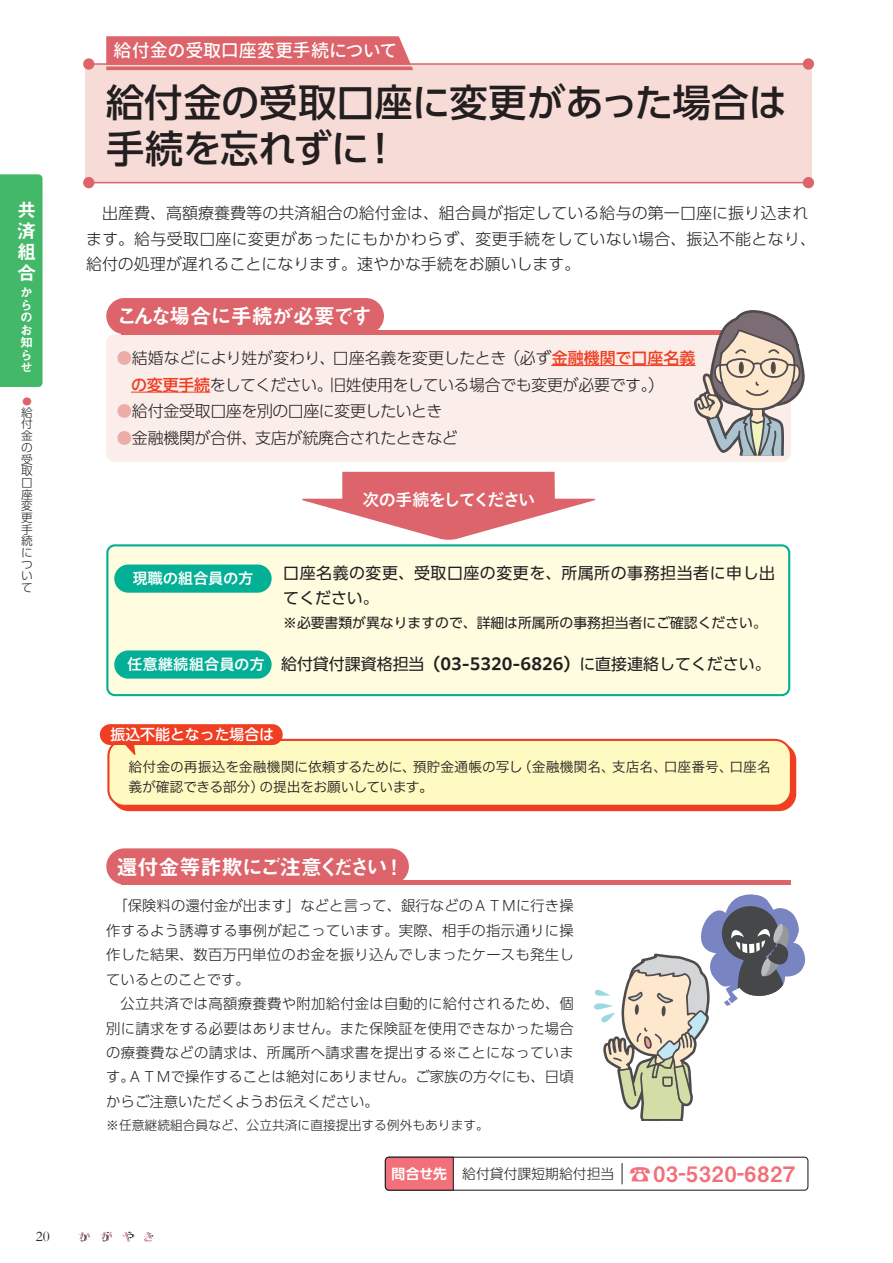
<style>
.page{position:relative;width:893px;height:1263px;background:#fff}
.page>*{position:absolute;margin:0;border:0;box-sizing:border-box;transform-origin:0 0}
.t1{font:500 38.25px/45.9px "PUD Shin Go Pr 6 N";letter-spacing:-.005em;color:#231f20}
.t2{font:21.3px "Midashi Go Pr 6 N MB31";letter-spacing:.05em;color:#f17079}
.t3{font:21.3px "Midashi Go Pr 6 N MB31";letter-spacing:-.045em;color:#fff}
.t4{font:19.2px "Midashi Go Pr 6 N MB31";color:#fff}
.t5{font:500 18px "Gen Jyuu Gothic";letter-spacing:-.015em;color:#fff}
.t6{font:16.95px "Hiragino UD Sans Std N W6";letter-spacing:-.095em;color:#fff}
.t7{font:300 15.9px/25.5px "PUD Shin Go Pr 6 N";color:#231f20}
.t8{font:300 15.9px/26.5px "PUD Shin Go Pr 6 N";letter-spacing:-.025em;color:#231f20}
.t9{font:15.9px/25.5px "PUD Shin Go Pr 6 N";letter-spacing:.035em;color:#231f20}
.t10{font:15.9px "PUD Shin Go Pr 6 N";color:#231f20}
.t11{font:300 15.9px "PUD Shin Go Pr 6 N";letter-spacing:-.02em;color:#231f20}
.t12{font:300 15.9px "PUD Shin Go Pr 6 N";letter-spacing:-.03em;color:#231f20}
.t13{font:15.45px "Hiragino UD Sans Std N W6";letter-spacing:-.01em;color:#fff}
.t14{font:500 14.85px "UD Shin M Go Pro";color:#fff}
.t15{font:14.85px "Garamond";color:#231f20}
.t16{font:300 14.4px/24.5px "PUD Shin Go Pr 6 N";letter-spacing:.02em;color:#231f20}
.t17{font:13.8px/20.2px "Hiragino UD Sans F Std N W3";letter-spacing:-.01em;color:#231f20}
.t18{font:13.8px "PUD Shin Go Pr 6 N";color:#231f20}
.t19{font:300 12.75px "PUD Shin Go Pr 6 N";color:#231f20}
.t20{font:12.75px "Midashi Go Pr 6 N MB31";color:#fff}
.t21{font:300 11.7px/11.7px "PUD Shin Go Pr 6 N";color:#231f20;text-align:justify}
.t22{font:300 9.3px "PUD Shin Go Pr 6 N";color:#dc646a;scale:1.06 1}
.s1{color:#ecaca8}
.s2{font-weight:500;color:#ef3e22}
.s3{font-family:"PUD Shin Go Pr 6 N De";font-weight:700}
.s4{font-family:"PUD Shin Go Pr 6 N De";font-weight:700;font-size:13.8px;color:#fff}
.s5{font-family:"PUD Shin Go Pr 6 N";font-weight:300;font-size:13.8px;color:#231f20}
.s6{font-family:"Koz Go Pr 6 N"}
</style>
<div class="page">
<div style="left:106px;top:334px;width:685px;height:128px;background:#faedea;border-radius:9px"></div>
<div style="left:85px;top:64px;width:727px;height:119px;background:#f7dbd6"></div>
<hr style="left:89px;top:182px;width:720px;height:1px;background:#dc646a">
<div style="left:803px;top:177px;width:11px;height:11px;background:#dc646a;border-radius:50%"></div>
<div style="left:83px;top:177px;width:11px;height:11px;background:#dc646a;border-radius:50%"></div>
<hr style="left:89px;top:63px;width:720px;height:2px;background:#dc646a">
<div style="left:803px;top:58px;width:11px;height:12px;background:#dc646a;border-radius:50%"></div>
<div style="left:83px;top:58px;width:11px;height:12px;background:#dc646a;border-radius:50%"></div>
<svg style="left:106px;top:36px;width:307px;height:34px;background:#de6e73"></svg>
<div style="left:385px;top:1157px;width:423px;height:34px;border:1px solid #231f20;border-radius:4px"></div>
<svg style="left:384px;top:1156px;width:70px;height:35px;background:#dc6c73"></svg>
<svg style="left:622px;top:1163px;width:1px;height:21px"></svg>
<div style="left:342px;top:472px;width:213px;height:34px;background:#dc646a"></div>
<svg style="left:302px;top:499px;width:294px;height:41px"></svg>
<div style="left:107px;top:545px;width:682px;height:150px;background:#fffce0;border-radius:7px"></div>
<div style="left:106px;top:544px;width:684px;height:152px;border:2px solid #03b096;border-radius:7px"></div>
<div style="left:117px;top:749px;width:679px;height:62px;background:#ef3e22"></div>
<svg style="left:107px;top:739px;width:685px;height:68px;background:#fdeeb7"></svg>
<div style="left:100px;top:724px;width:183px;height:21px;background:#ef3e22;border-radius:10px"></div>
<svg style="left:124px;top:745px;width:13px;height:13px"></svg>
<div style="left:106px;top:298px;width:278px;height:36px;background:#dc646a;border-radius:18px"></div>
<hr style="left:122px;top:330px;width:669px;height:4px;background:#dc646a">
<div style="left:106px;top:848px;width:303px;height:36px;background:#dc646a;border-radius:18px"></div>
<hr style="left:122px;top:880px;width:669px;height:4px;background:#dc646a">
<div style="left:114px;top:564px;width:158px;height:29px;background:#03b096;border-radius:14px"></div>
<div style="left:114px;top:650px;width:158px;height:29px;background:#03b096;border-radius:14px"></div>
<hr style="left:551px;top:365px;width:144px;height:1px;background:#ef3e22">
<hr style="left:131px;top:392px;width:79px;height:1px;background:#ef3e22">
<svg style="left:691px;top:310px;width:114px;height:145px"></svg>
<svg style="left:594px;top:894px;width:211px;height:227px"></svg>
<div style="left:0;top:174px;width:43px;height:213px;background:#44b869"></div>
<svg style="left:122px;top:1231px;width:12px;height:11px"></svg>
<svg style="left:144px;top:1232px;width:10px;height:10px"></svg>
<svg style="left:100px;top:1231px;width:13px;height:10px"></svg>
<svg style="left:78px;top:1232px;width:12px;height:9px"></svg>
<h3 class="t4" style="left:17px;top:194px;width:21px">共</h3>
<h3 class="t4" style="left:17px;top:215px;width:21px">済</h3>
<h3 class="t4" style="left:17px;top:236px;width:21px">組</h3>
<h3 class="t4" style="left:17px;top:257px;width:21px">合</h3>
<p class="t20" style="left:20px;top:282px;width:14px">か</p>
<p class="t20" style="left:20px;top:295px;width:14px">ら</p>
<p class="t20" style="left:20px;top:307px;width:14px">の</p>
<p class="t20" style="left:20px;top:319px;width:14px">お</p>
<p class="t20" style="left:20px;top:332px;width:14px">知</p>
<p class="t20" style="left:20px;top:345px;width:14px">ら</p>
<p class="t20" style="left:20px;top:357px;width:14px">せ</p>
<p class="t22" style="left:22px;top:395px;width:10px">●</p>
<p class="t21" style="left:21px;top:407px;width:13px">給付金の受取口座変更手続について</p>
<p class="t15" style="left:36px;top:1228px;width:15px">20</p>
<p class="t5" style="left:114px;top:37px;width:286px">給付金の受取口座変更手続について</p>
<h1 class="t1" style="left:106px;top:81px;width:682px">給付金の受取口座に変更があった場合は手続を忘れずに！</h1>
<p class="t7" style="left:86px;top:201px;width:731px">　出産費、高額療養費等の共済組合の給付金は、組合員が指定している給与の第一口座に振り込まれます。給与受取口座に変更があったにもかかわらず、変更手続をしていない場合、振込不能となり、給付の処理が遅れることになります。速やかな手続をお願いします。</p>
<h2 class="t3" style="left:116px;top:299px;width:258px">こんな場合に手続が必要です</h2>
<p class="t8" style="left:131px;top:345px;width:565px;text-indent:-15px"><span class="s1">●</span>結婚などにより姓が変わり、口座名義を変更したとき（必ず<span class="s2">金融機関で口座名義の変更手続</span>をしてください。旧姓使用をしている場合でも変更が必要です。）</p>
<p class="t12" style="left:116px;top:399px;width:328px"><span class="s1">●</span>給付金受取口座を別の口座に変更したいとき</p>
<p class="t11" style="left:116px;top:425px;width:343px"><span class="s1">●</span>金融機関が合併、支店が統廃合されたときなど</p>
<p class="t6" style="left:362px;top:486px;width:174px">次の手続をしてください</p>
<p class="t13" style="left:132px;top:567px;width:123px">現職の組合員の方</p>
<p class="t13" style="left:127px;top:653px;width:139px">任意継続組合員の方</p>
<p class="t9" style="left:283px;top:560px;width:493px">口座名義の変更、受取口座の変更を、所属所の事務担当者に申し出てください。</p>
<p class="t18" style="left:283px;top:615px;width:485px">※必要書類が異なりますので、詳細は所属所の事務担当者にご確認ください。</p>
<p class="t10" style="left:281px;top:656px;width:491px">給付貸付課資格担当<span class="s3">（03-5320-6826）</span>に直接連絡してください。</p>
<p class="t14" style="left:110px;top:722px;width:165px">振込不能となった場合は</p>
<p class="t17" style="left:129px;top:756px;width:644px">給付金の再振込を金融機関に依頼するために、預貯金通帳の写し（金融機関名、支店名、口座番号、口座名義が確認できる部分）の提出をお願いしています。</p>
<h2 class="t3" style="left:116px;top:849px;width:290px">還付金等詐欺にご注意ください！</h2>
<p class="t16" style="left:106px;top:894px;width:469px">　「保険料の還付金が出ます」などと言って、銀行などのＡＴＭに行き操作するよう誘導する事例が起こっています。実際、相手の指示通りに操作した結果、数百万円単位のお金を振り込んでしまったケースも発生しているとのことです。<br>　公立共済では高額療養費や附加給付金は自動的に給付されるため、個別に請求をする必要はありません。また保険証を使用できなかった場合の療養費などの請求は、所属所へ請求書を提出する※ことになっています。ＡＴＭで操作することは絶対にありません。ご家族の方々にも、日頃からご注意いただくようお伝えください。</p>
<p class="t19" style="left:106px;top:1115px;width:384px">※任意継続組合員など、公立共済に直接提出する例外もあります。</p>
<h2 class="t2" style="left:392px;top:1157px;width:405px"><span class="s4">問合せ先</span> <span class="s5">給付貸付課短期給付担当</span> <span class="s6">☎</span>03-5320-6827</h2>
</div>
